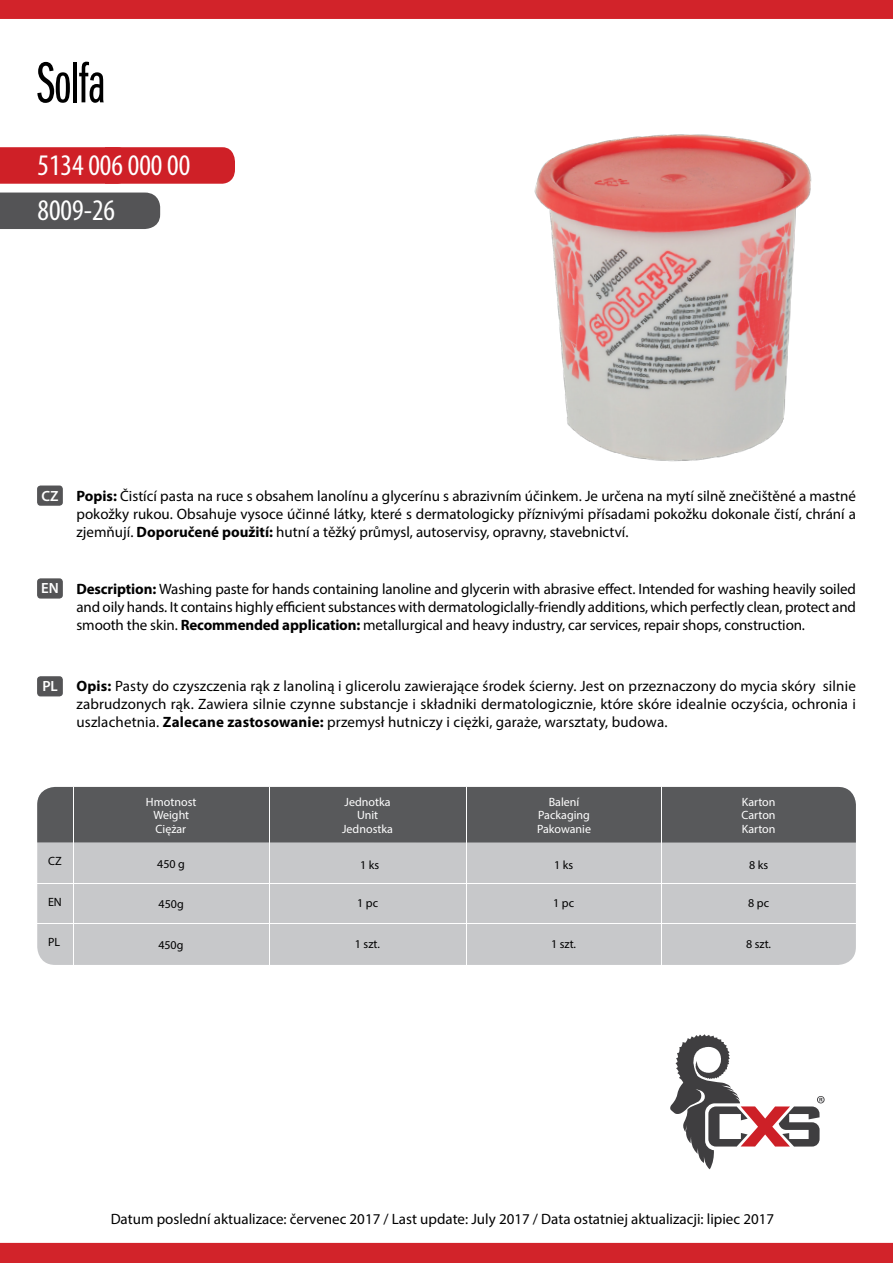
<style>
.page{position:relative;width:893px;height:1263px;background:#fff}
.page>*{position:absolute;margin:0;border:0;box-sizing:border-box;transform-origin:0 0}
.t1{font:60px "Franklin Got Itc DOT Boo Ext Com";letter-spacing:-.01em;color:#000}
.t2{font:condensed 30px "Myriad Pro";color:#fff}
.t3{font:15px/18px "Myriad Pro";color:#000;text-align:justify}
.t4{font:600 14.85px "Myriad Pro";color:#fff}
.t5{font:12px "Myriad Pro";color:#fff}
.t6{font:12px "Myriad Pro";color:#000}
.s1{font-weight:700}
</style>
<div class="page">
<div style="left:0;top:147px;width:235px;height:37px;background:#cf2027"></div>
<div style="left:0;top:193px;width:160px;height:36px;background:#545456"></div>
<img style="left:534px;top:134px;width:278px;height:328px">
<svg style="left:670px;top:1034px;width:155px;height:135px"></svg>
<div style="left:37px;top:485px;width:26px;height:21px;background:#545456;border-radius:3px"></div>
<div style="left:37px;top:578px;width:26px;height:21px;background:#545456;border-radius:3px"></div>
<div style="left:37px;top:676px;width:26px;height:20px;background:#545456;border-radius:3px"></div>
<div style="left:0;top:0;width:893px;height:19px;background:#d2232a"></div>
<div style="left:0;top:1243px;width:893px;height:20px;background:#d2232a"></div>
<div style="left:37px;top:787px;width:819px;height:178px;background:#c7c8ca;border-radius:18px"></div>
<div style="left:37px;top:787px;width:819px;height:55px;background:#58595b"></div>
<hr style="left:37px;top:923px;width:819px;height:1px;background:#fff">
<hr style="left:37px;top:883px;width:819px;height:1px;background:#fff">
<hr style="left:73px;top:787px;width:1px;height:178px;background:#fff">
<hr style="left:661px;top:787px;width:1px;height:178px;background:#fff">
<hr style="left:466px;top:787px;width:1px;height:178px;background:#fff">
<hr style="left:269px;top:787px;width:1px;height:178px;background:#fff">
<h1 class="t1" style="left:37px;top:51px;width:70px">Solfa</h1>
<h2 class="t2" style="left:38px;top:147px;width:154px">5134 006 000 00</h2>
<h2 class="t2" style="left:38px;top:192px;width:79px">8009-26</h2>
<p class="t4" style="left:42px;top:486px;width:19px">CZ</p>
<p class="t4" style="left:41px;top:579px;width:19px">EN</p>
<p class="t3" style="left:77px;top:486px;width:781px"><span class="s1">Popis:</span> Čistící pasta na ruce s obsahem lanolínu a glycerínu s abrazivním účinkem. Je určena na mytí silně znečištěné a mastné pokožky rukou. Obsahuje vysoce účinné látky, které s dermatologicky příznivými přísadami pokožku dokonale čistí, chrání a zjemňují. <span class="s1">Doporučené použití:</span> hutní a těžký průmysl, autoservisy, opravny, stavebnictví.</p>
<p class="t3" style="left:77px;top:579px;width:781px"><span class="s1">Description:</span> Washing paste for hands containing lanoline and glycerin with abrasive effect. Intended for washing heavily soiled and oily hands. It contains highly efficient substances with dermatologiclally-friendly additions, which perfectly clean, protect and smooth the skin. <span class="s1">Recommended application:</span> metallurgical and heavy industry, car services, repair shops, construction.</p>
<p class="t4" style="left:42px;top:677px;width:17px">PL</p>
<p class="t3" style="left:77px;top:677px;width:781px"><span class="s1">Opis:</span> Pasty do czyszczenia rąk z lanoliną i glicerolu zawierające środek ścierny. Jest on przeznaczony do mycia skóry silnie zabrudzonych rąk. Zawiera silnie czynne substancje i składniki dermatologicznie, które skóre idealnie oczyścia, ochronia i uszlachetnia. <span class="s1">Zalecane zastosowanie:</span> przemysł hutniczy i ciężki, garaże, warsztaty, budowa.</p>
<p class="t5" style="left:146px;top:794px;width:52px">Hmotnost</p>
<p class="t5" style="left:156px;top:821px;width:32px">Ciężar</p>
<p class="t5" style="left:153px;top:808px;width:37px">Weight</p>
<p class="t5" style="left:345px;top:794px;width:48px">Jednotka</p>
<p class="t5" style="left:342px;top:821px;width:52px">Jednostka</p>
<p class="t5" style="left:357px;top:808px;width:23px">Unit</p>
<p class="t5" style="left:549px;top:794px;width:32px">Balení</p>
<p class="t5" style="left:537px;top:821px;width:56px">Pakowanie</p>
<p class="t5" style="left:538px;top:808px;width:53px">Packaging</p>
<p class="t5" style="left:742px;top:794px;width:35px">Karton</p>
<p class="t5" style="left:742px;top:821px;width:35px">Karton</p>
<p class="t5" style="left:742px;top:808px;width:36px">Carton</p>
<p class="t6" style="left:48px;top:854px;width:15px">CZ</p>
<p class="t6" style="left:157px;top:856px;width:29px">450 g</p>
<p class="t6" style="left:749px;top:858px;width:21px">8 ks</p>
<p class="t6" style="left:360px;top:858px;width:21px">1 ks</p>
<p class="t6" style="left:554px;top:858px;width:21px">1 ks</p>
<p class="t6" style="left:48px;top:894px;width:15px">EN</p>
<p class="t6" style="left:159px;top:896px;width:27px">450g</p>
<p class="t6" style="left:357px;top:896px;width:22px">1 pc</p>
<p class="t6" style="left:553px;top:896px;width:22px">1 pc</p>
<p class="t6" style="left:748px;top:896px;width:22px">8 pc</p>
<p class="t6" style="left:48px;top:935px;width:14px">PL</p>
<p class="t6" style="left:158px;top:937px;width:27px">450g</p>
<p class="t6" style="left:355px;top:937px;width:27px">1 szt.</p>
<p class="t6" style="left:551px;top:937px;width:27px">1 szt.</p>
<p class="t6" style="left:746px;top:937px;width:27px">8 szt.</p>
<p class="t3" style="left:111px;top:1209px;width:665px">Datum poslední aktualizace: červenec 2017 / Last update: July 2017 / Data ostatniej aktualizacji: lipiec 2017</p>
</div>
